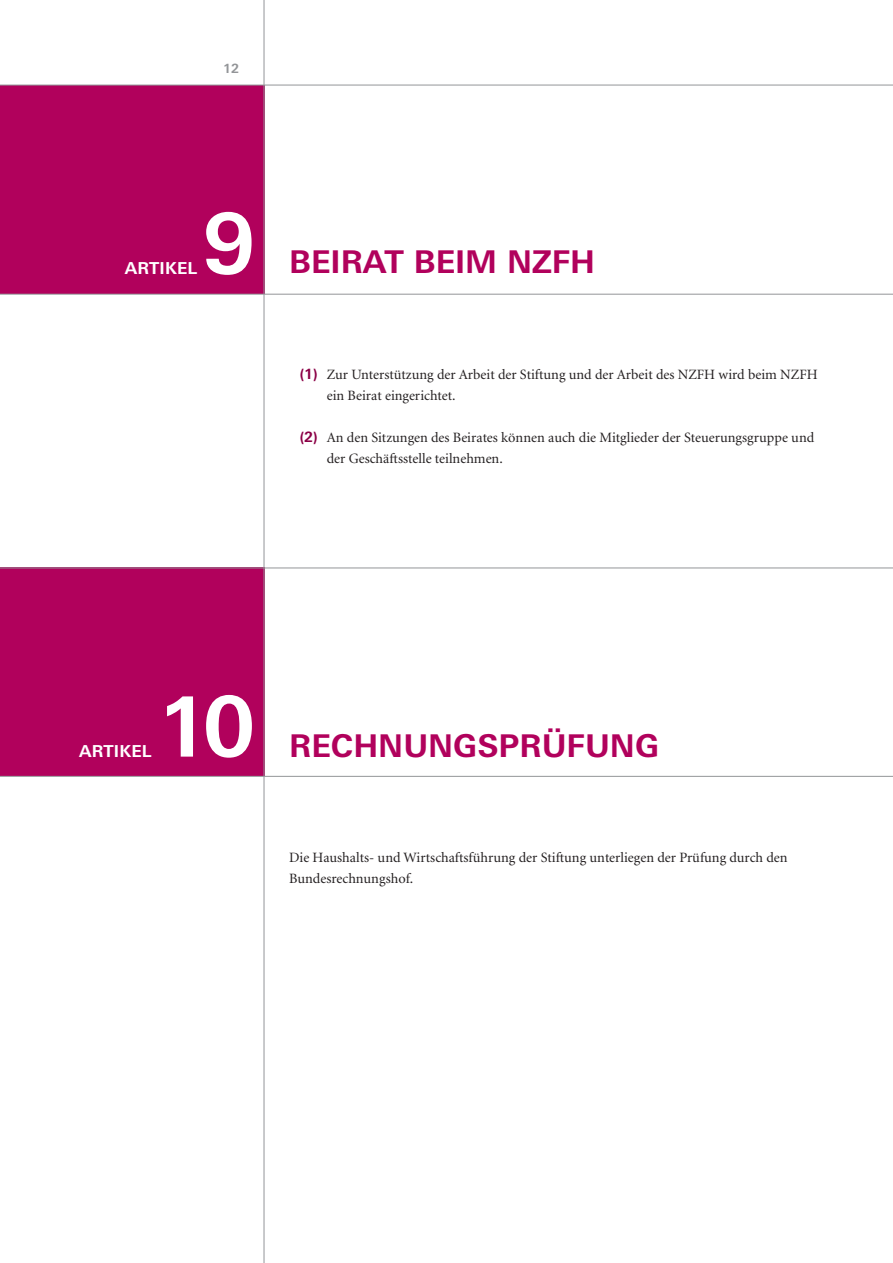
<style>
.page{position:relative;width:893px;height:1263px;background:#fff}
.page>*{position:absolute;margin:0;border:0;box-sizing:border-box;transform-origin:0 0}
.t1{font:700 83.25px "Linotype Univers Basic";color:#fff}
.t2{font:700 31.35px "Linotype Univers Basic";color:#b1015c}
.t3{font:700 16.5px "Linotype Univers Basic";letter-spacing:.01em;color:#fff}
.t4{font:14.25px/21px "Minion";color:#231f20}
.t5{font:700 12.75px "Linotype Univers Basic";color:#939598}
.s1{font-family:"Linotype Univers Basic";font-weight:700;color:#8b0046}
</style>
<div class="page">
<div style="left:0;top:568px;width:264px;height:208px;background:#b1015c"></div>
<div style="left:0;top:85px;width:264px;height:209px;background:#b1015c"></div>
<hr style="left:0;top:85px;width:893px;height:1px;background:#939598">
<hr style="left:264px;top:0;width:1px;height:1263px;background:#939598">
<hr style="left:0;top:294px;width:893px;height:1px;background:#939598">
<hr style="left:0;top:776px;width:893px;height:1px;background:#939598">
<hr style="left:0;top:568px;width:893px;height:1px;background:#939598">
<p class="t5" style="left:223px;top:61px;width:18px">12</p>
<p class="t3" style="left:125px;top:258px;width:74px">ARTIKEL</p>
<h1 class="t1" style="left:203px;top:194px;width:54px">9</h1>
<h2 class="t2" style="left:289px;top:243px;width:240px">BEIRAT BEIM NZFH</h2>
<p class="t4" style="left:327px;top:364px;width:492px;text-indent:-27px"><span class="s1">(1)</span> Zur Unterstützung der Arbeit der Stiftung und der Arbeit des NZFH wird beim NZFH ein Beirat eingerichtet.</p>
<p class="t4" style="left:327px;top:427px;width:489px;text-indent:-27px"><span class="s1">(2)</span> An den Sitzungen des Beirates können auch die Mitglieder der Steuerungsgruppe und der Geschäftsstelle teilnehmen.</p>
<p class="t3" style="left:79px;top:741px;width:74px">ARTIKEL</p>
<h1 class="t1" style="left:157px;top:677px;width:99px">10</h1>
<h2 class="t2" style="left:289px;top:726px;width:371px">RECHNUNGSPRÜFUNG</h2>
<p class="t4" style="left:289px;top:847px;width:500px">Die Haushalts- und Wirtschaftsführung der Stiftung unterliegen der Prüfung durch den<br>Bundesrechnungshof.</p>
</div>
